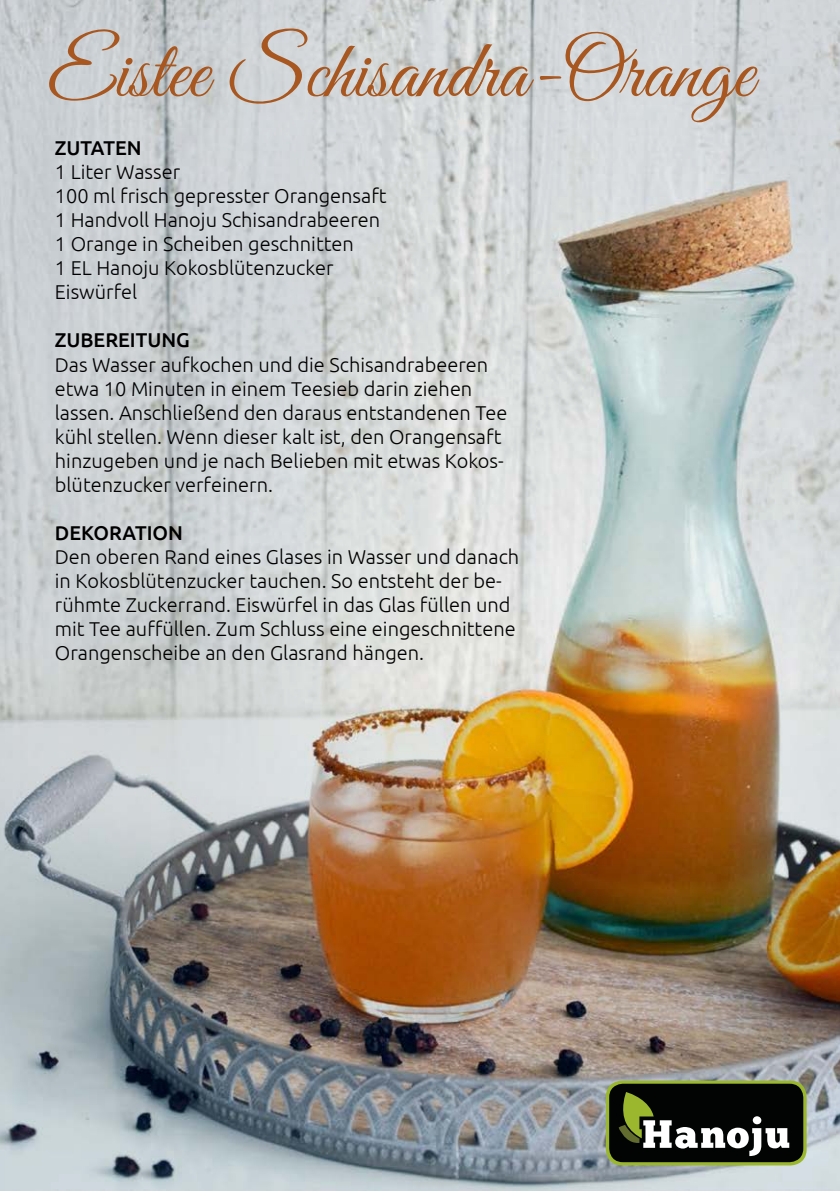
<style>
.page{position:relative;width:840px;height:1191px;background:#fff}
.page>*{position:absolute;margin:0;border:0;box-sizing:border-box;transform-origin:0 0}
.t1{font:83px "Great Vibes";color:#a7571f}
.t2{font:300 20px/24px "Ubuntu";color:#000}
.t3{font:500 20px "Ubuntu";color:#000}
</style>
<div class="page">
<img style="left:0;top:0;width:839px;height:1191px">
<svg style="left:605px;top:1080px;width:201px;height:85px;background:#8ea637"></svg>
<div style="left:609px;top:1083px;width:193px;height:79px;background:#020404;border-radius:14px"></div>
<svg style="left:618px;top:1092px;width:170px;height:64px"></svg>
<h1 class="t1" style="left:47px;top:26px;width:707px">Eistee Schisandra-Orange</h1>
<p class="t3" style="left:55px;top:136px;width:88px">ZUTATEN</p>
<p class="t2" style="left:55px;top:160px;width:333px">1 Liter Wasser<br>100 ml frisch gepresster Orangensaft<br>1 Handvoll Hanoju Schisandrabeeren<br>1 Orange in Scheiben geschnitten<br>1 EL Hanoju Kokosblütenzucker<br>Eiswürfel</p>
<p class="t3" style="left:55px;top:328px;width:136px">ZUBEREITUNG</p>
<p class="t2" style="left:55px;top:352px;width:454px">Das Wasser aufkochen und die Schisandrabeeren etwa 10 Minuten in einem Teesieb darin ziehen lassen. Anschließend den daraus entstandenen Tee kühl stellen. Wenn dieser kalt ist, den Orangensaft hinzugeben und je nach Belieben mit etwas Kokos&shy;blütenzucker verfeinern.</p>
<p class="t3" style="left:55px;top:520px;width:129px">DEKORATION</p>
<p class="t2" style="left:55px;top:544px;width:465px">Den oberen Rand eines Glases in Wasser und danach in Kokosblütenzucker tauchen. So entsteht der be&shy;rühmte Zuckerrand. Eiswürfel in das Glas füllen und mit Tee auffüllen. Zum Schluss eine eingeschnittene Orangenscheibe an den Glasrand hängen.</p>
</div>
